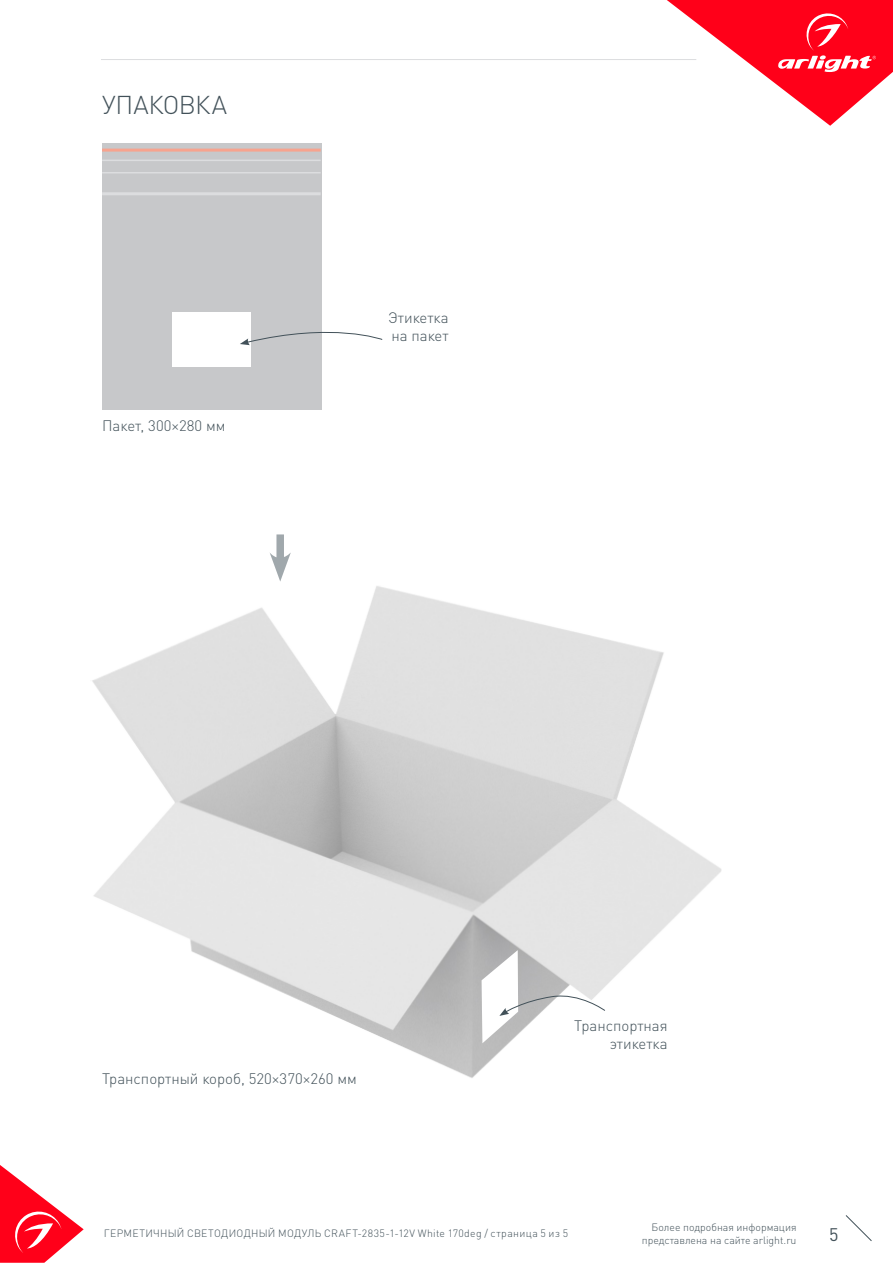
<style>
.page{position:relative;width:893px;height:1263px;background:#fff}
.page>*{position:absolute;margin:0;border:0;box-sizing:border-box;transform-origin:0 0}
.t1{font:300 25.5px "DIN Pro";letter-spacing:-.005em;color:#425159}
.t2{font:18px "DIN Pro";color:#425159}
.t3{font:300 15px/18px "DIN Pro";color:#425159;text-align:right}
.t4{font:300 10.5px "DIN Pro";letter-spacing:.015em;color:#425159}
</style>
<div class="page">
<svg style="left:0;top:1165px;width:84px;height:98px"></svg>
<svg style="left:845px;top:1215px;width:27px;height:26px"></svg>
<svg style="left:667px;top:0;width:226px;height:126px"></svg>
<hr style="left:101px;top:59px;width:595px;height:1px;background:#dcdddf">
<img style="left:92px;top:586px;width:630px;height:492px">
<div style="left:102px;top:143px;width:219px;height:267px;background:#c7c8ca"></div>
<hr style="left:102px;top:160px;width:219px;height:1px;background:#dcdddf">
<hr style="left:102px;top:172px;width:219px;height:1px;background:#dcdddf">
<hr style="left:102px;top:192px;width:219px;height:3px;background:#dcdddf">
<hr style="left:102px;top:149px;width:219px;height:3px;background:#f7a38e">
<div style="left:173px;top:312px;width:78px;height:55px;background:#fff"></div>
<svg style="left:240px;top:322px;width:143px;height:23px"></svg>
<div style="left:276px;top:534px;width:8px;height:31px;background:#a0a8ac"></div>
<svg style="left:270px;top:552px;width:21px;height:30px"></svg>
<svg style="left:482px;top:950px;width:124px;height:93px"></svg>
<p class="t1" style="left:102px;top:87px;width:127px">УПАКОВКА</p>
<p class="t3" style="left:102px;top:416px;width:125px">Пакет, 300×280 мм</p>
<p class="t3" style="left:388px;top:308px;width:62px">Этикетка</p>
<p class="t3" style="left:391px;top:326px;width:59px">на пакет</p>
<p class="t3" style="left:102px;top:1069px;width:256px">Транспортный короб, 520×370×260 мм</p>
<p class="t3" style="left:574px;top:1016px;width:95px">Транспортная этикетка</p>
<p class="t4" style="left:652px;top:1220px;width:146px">Более подробная информация</p>
<p class="t4" style="left:642px;top:1233px;width:156px">представлена на сайте arlight.ru</p>
<p class="t4" style="left:104px;top:1226px;width:466px">ГЕРМЕТИЧНЫЙ СВЕТОДИОДНЫЙ МОДУЛЬ CRAFT-2835-1-12V White 170deg / страница 5 из 5</p>
<h2 class="t2" style="left:829px;top:1222px;width:11px">5</h2>
</div>
